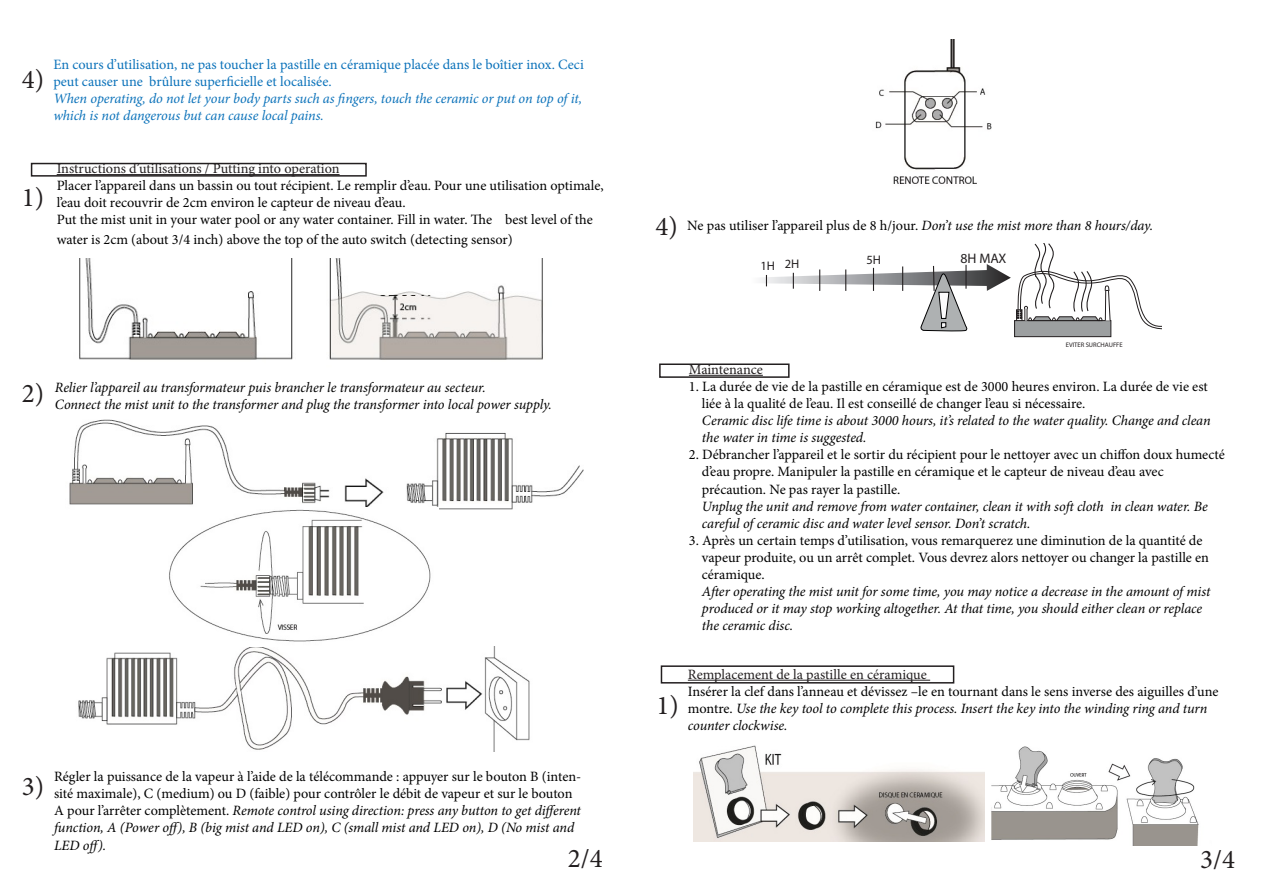
<style>
.page{position:relative;width:1263px;height:893px;background:#fff}
.page>*{position:absolute;margin:0;border:0;box-sizing:border-box;transform-origin:0 0}
.t1{font:27px "Minion Pro";color:#231f20}
.t2{font:14.25px/17.1px "Minion Pro";color:#000}
.t3{font:italic 14.25px "Minion Pro";letter-spacing:-.01em;color:#000}
.t4{font:14.25px/17.1px "Minion Pro";color:#0b72ba}
.t5{font:italic 14.25px/17.1px "Minion Pro";letter-spacing:-.01em;color:#0b72ba}
.t6{font:14.25px "Minion Pro";color:#231f20}
.t7{font:13.8px "Myriad Pro";color:#231f20}
.t8{font:12.6px "Myriad Pro";color:#231f20}
.t9{font:6.6px "Myriad Pro";color:#231f20}
.s1{font-style:italic}
</style>
<div class="page">
<img style="left:79px;top:259px;width:464px;height:101px">
<img style="left:69px;top:419px;width:515px;height:91px">
<img style="left:78px;top:646px;width:452px;height:105px">
<div style="left:31px;top:163px;width:336px;height:14px;border:2px solid #231f20"></div>
<hr style="left:57px;top:174px;width:283px;height:1px;background:#231f20">
<img style="left:168px;top:507px;width:270px;height:135px">
<svg style="left:761px;top:243px;width:401px;height:94px"></svg>
<div style="left:659px;top:363px;width:130px;height:15px;border:2px solid #231f20"></div>
<div style="left:661px;top:665px;width:293px;height:19px;border:2px solid #231f20"></div>
<hr style="left:689px;top:375px;width:74px;height:1px;background:#231f20">
<hr style="left:688px;top:680px;width:242px;height:1px;background:#231f20">
<img style="left:694px;top:745px;width:291px;height:97px">
<img style="left:991px;top:747px;width:208px;height:99px">
<img style="left:875px;top:39px;width:116px;height:145px">
<p class="t1" style="left:22px;top:61px;width:24px">4)</p>
<p class="t4" style="left:53px;top:56px;width:532px">En cours d’utilisation, ne pas toucher la pastille en céramique placée dans le boîtier inox. Ceci peut causer une brûlure superficielle et localisée.</p>
<p class="t5" style="left:53px;top:90px;width:530px">When operating, do not let your body parts such as fingers, touch the ceramic or put on top of it, which is not dangerous but can cause local pains.</p>
<p class="t1" style="left:22px;top:179px;width:24px">1)</p>
<p class="t6" style="left:57px;top:159px;width:284px">Instructions d’utilisations / Putting into operation</p>
<p class="t2" style="left:57px;top:177px;width:549px">Placer l’appareil dans un bassin ou tout récipient. Le remplir d’eau. Pour une utilisation optimale, l’eau doit recouvrir de 2cm environ le capteur de niveau d’eau.</p>
<p class="t2" style="left:57px;top:210px;width:538px;line-height:19.8px">Put the mist unit in your water pool or any water container. Fill in water. The best level of the water is 2cm (about 3/4 inch) above the top of the auto switch (detecting sensor)</p>
<p class="t2" style="left:687px;top:217px;width:467px">Ne pas utiliser l’appareil plus de 8 h/jour. <span class="s1">Don’t use the mist more than 8 hours/day.</span></p>
<p class="t7" style="left:960px;top:250px;width:48px">8H MAX</p>
<p class="t1" style="left:655px;top:209px;width:24px">4)</p>
<p class="t8" style="left:760px;top:257px;width:41px">1H 2H</p>
<p class="t8" style="left:866px;top:252px;width:16px">5H</p>
<p class="t1" style="left:22px;top:375px;width:24px">2)</p>
<p class="t3" style="left:55px;top:378px;width:432px">Relier l’appareil au transformateur puis brancher le transformateur au secteur.</p>
<p class="t3" style="left:55px;top:395px;width:498px">Connect the mist unit to the transformer and plug the transformer into local power supply.</p>
<p class="t1" style="left:656px;top:687px;width:24px">1)</p>
<p class="t9" style="left:1066px;top:341px;width:58px">EVITER SURCHAUFFE</p>
<p class="t6" style="left:689px;top:360px;width:75px">Maintenance</p>
<p class="t2" style="left:689px;top:378px;width:520px">1. La durée de vie de la pastille en céramique est de 3000 heures environ. La durée de vie est</p>
<p class="t2" style="left:702px;top:395px;width:385px">liée à la qualité de l’eau. Il est conseillé de changer l’eau si nécessaire.</p>
<p class="t3" style="left:702px;top:411px;width:510px">Ceramic disc life time is about 3000 hours, it’s related to the water quality. Change and clean</p>
<p class="t3" style="left:702px;top:428px;width:166px">the water in time is suggested.</p>
<p class="t2" style="left:689px;top:446px;width:537px">2. Débrancher l’appareil et le sortir du récipient pour le nettoyer avec un chiffon doux humecté</p>
<p class="t2" style="left:702px;top:463px;width:463px">d’eau propre. Manipuler la pastille en céramique et le capteur de niveau d’eau avec</p>
<p class="t2" style="left:702px;top:481px;width:200px">précaution. Ne pas rayer la pastille.</p>
<p class="t3" style="left:702px;top:496px;width:507px">Unplug the unit and remove from water container, clean it with soft cloth in clean water. Be</p>
<p class="t3" style="left:702px;top:513px;width:330px">careful of ceramic disc and water level sensor. Don’t scratch.</p>
<p class="t2" style="left:689px;top:532px;width:515px">3. Après un certain temps d’utilisation, vous remarquerez une diminution de la quantité de</p>
<p class="t2" style="left:702px;top:549px;width:509px">vapeur produite, ou un arrêt complet. Vous devrez alors nettoyer ou changer la pastille en</p>
<p class="t2" style="left:702px;top:566px;width:64px">céramique.</p>
<p class="t3" style="left:702px;top:582px;width:510px">After operating the mist unit for some time, you may notice a decrease in the amount of mist</p>
<p class="t3" style="left:702px;top:599px;width:502px">produced or it may stop working altogether. At that time, you should either clean or replace</p>
<p class="t3" style="left:702px;top:616px;width:93px">the ceramic disc.</p>
<p class="t6" style="left:688px;top:665px;width:241px">Remplacement de la pastille en céramique</p>
<p class="t2" style="left:688px;top:683px;width:532px">Insérer la clef dans l’anneau et dévissez –le en tournant dans le sens inverse des aiguilles d’une montre. <span class="s1">Use the key tool to complete this process. Insert the key into the winding ring and turn counter clockwise.</span></p>
<p class="t1" style="left:22px;top:768px;width:24px">3)</p>
<p class="t2" style="left:54px;top:768px;width:529px">Régler la puissance de la vapeur à l’aide de la télécommande : appuyer sur le bouton B (inten&shy;sité maximale), C (medium) ou D (faible) pour contrôler le débit de vapeur et sur le bouton A pour l’arrêter complètement. <span class="s1">Remote control using direction: press any button to get different function, A (Power off), B (big mist and LED on), C (small mist and LED on), D (No mist and LED off).</span></p>
<p class="t1" style="left:568px;top:841px;width:36px">2/4</p>
<p class="t1" style="left:1200px;top:841px;width:36px">3/4</p>
</div>
